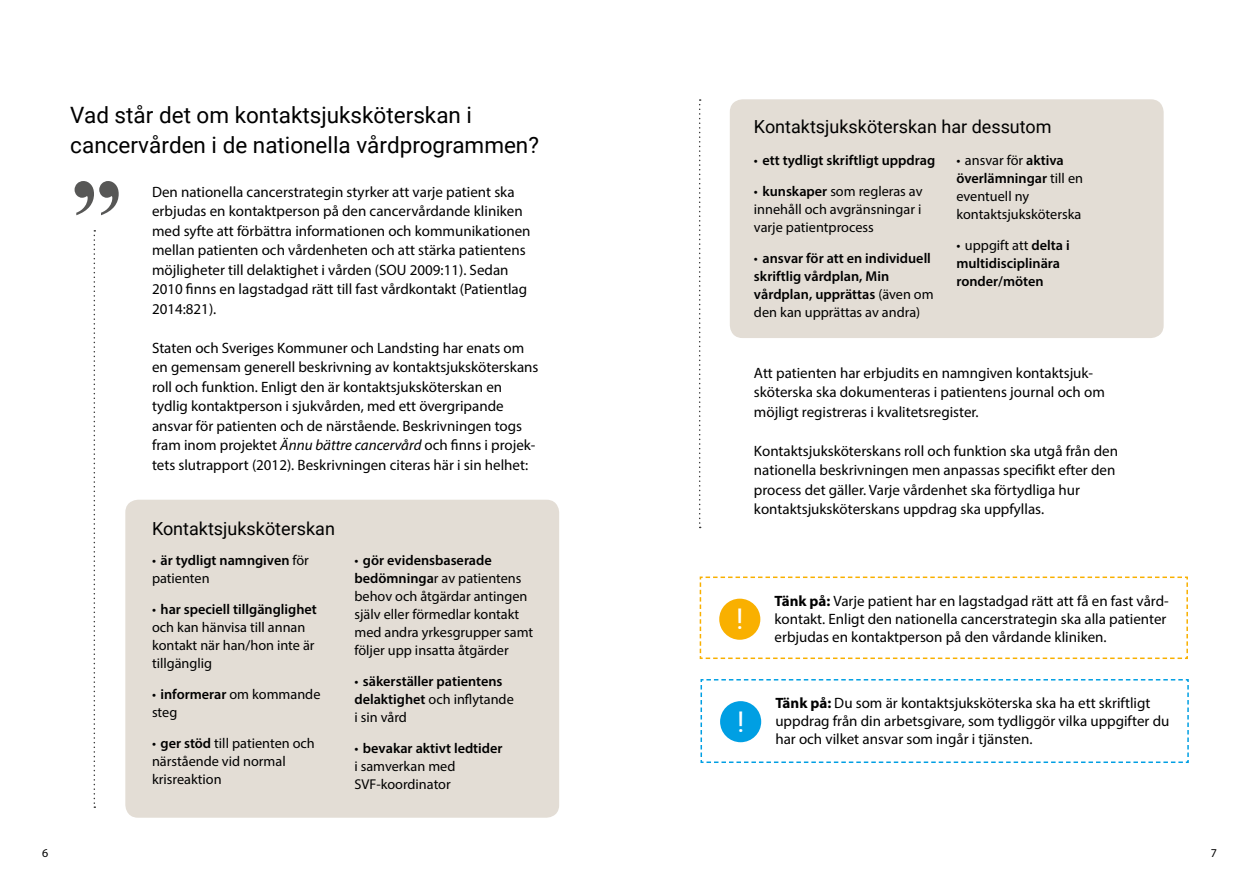
<style>
.page{position:relative;width:1259px;height:893px;background:#fff}
.page>*{position:absolute;margin:0;border:0;box-sizing:border-box;transform-origin:0 0}
.t1{font:700 105px "Times New Roman";color:#575756}
.t2{font:28.5px "Roboto";color:#fff}
.t3{font:22.5px/30px "Roboto";color:#000}
.t4{font:18px "Roboto";color:#000}
.t5{font:15px/19.5px "Myriad Pro";color:#000}
.t6{font:14.25px/18px "Myriad Pro";color:#000}
.t7{font:600 14.25px/18px "Myriad Pro";color:#000}
.t8{font:12px "Myriad Pro";color:#000}
.s1{font-style:italic}
.s2{font-weight:400}
.s3{font-weight:600}
.s4{font-weight:700}
</style>
<div class="page">
<div style="left:125px;top:500px;width:434px;height:318px;background:#e3ddd5;border-radius:13px"></div>
<svg style="left:94px;top:230px;width:1px;height:578px"></svg>
<div style="left:730px;top:99px;width:433px;height:239px;background:#e3ddd5;border-radius:13px"></div>
<svg style="left:699px;top:576px;width:489px;height:83px"></svg>
<svg style="left:700px;top:679px;width:489px;height:84px"></svg>
<svg style="left:699px;top:99px;width:1px;height:429px"></svg>
<h3 class="t3" style="left:70px;top:99px;width:470px">Vad står det om kontaktsjuksköterskan i cancervården i de nationella vårdprogrammen?</h3>
<p class="t5" style="left:152px;top:181px;width:380px">Den nationella cancerstrategin styrker att varje patient ska erbjudas en kontaktperson på den cancervårdande kliniken med syfte att förbättra informationen och kommunikationen mellan patienten och vårdenheten och att stärka patientens möjligheter till delaktighet i vården (SOU 2009:11). Sedan 2010 finns en lagstadgad rätt till fast vårdkontakt (Patientlag 2014:821).</p>
<p class="t5" style="left:152px;top:337px;width:388px">Staten och Sveriges Kommuner och Landsting har enats om en gemensam generell beskrivning av kontaktsjuksköterskans roll och funktion. Enligt den är kontaktsjuksköterskan en tydlig kontaktperson i sjukvården, med ett övergripande ansvar för patienten och de närstående. Beskrivningen togs fram inom projektet <span class="s1">Ännu bättre cancervård</span> och finns i projek&shy;tets slutrapport (2012). Beskrivningen citeras här i sin helhet:</p>
<h1 class="t1" style="left:70px;top:144px;width:54px">”</h1>
<p class="t4" style="left:152px;top:516px;width:184px">Kontaktsjuksköterskan</p>
<p class="t7" style="left:152px;top:551px;width:158px"><span class="s2">•</span> är tydligt namngiven <span class="s2">för patienten</span></p>
<p class="t6" style="left:152px;top:600px;width:166px">• <span class="s3">har speciell tillgänglighet </span>och kan hänvisa till annan kontakt när han/hon inte är tillgänglig</p>
<p class="t6" style="left:152px;top:685px;width:170px">• <span class="s3">informerar</span> om kommande steg</p>
<p class="t6" style="left:152px;top:734px;width:164px">• <span class="s3">ger stöd</span> till patienten och närstående vid normal krisreaktion</p>
<p class="t6" style="left:354px;top:551px;width:180px">• <span class="s3">gör evidensbaserade bedömninga</span>r av patientens behov och åtgärdar antingen själv eller förmedlar kontakt med andra yrkesgrupper samt följer upp insatta åtgärder</p>
<p class="t7" style="left:354px;top:672px;width:161px"><span class="s2">•</span> säkerställer patientens delaktighet <span class="s2">och inflytande i sin vård</span></p>
<p class="t6" style="left:354px;top:739px;width:150px">• <span class="s3">bevakar aktivt ledtider </span>i samverkan med<br>SVF-koordinator</p>
<p class="t4" style="left:754px;top:114px;width:299px">Kontaktsjuksköterskan har dessutom</p>
<p class="t7" style="left:754px;top:151px;width:183px"><span class="s2">•</span> ett tydligt skriftligt uppdrag</p>
<p class="t6" style="left:754px;top:182px;width:170px;text-align:justify">• <span class="s3">kunskaper</span> som regleras av innehåll och avgränsningar i varje patientprocess</p>
<p class="t7" style="left:754px;top:249px;width:181px"><span class="s2">•</span> ansvar för att en individuell skriftlig vårdplan, Min vårdplan, upprättas <span class="s2">(även om den kan upprättas av andra)</span></p>
<p class="t6" style="left:956px;top:151px;width:128px">• ansvar för <span class="s3">aktiva överlämningar</span> till en eventuell ny kontaktsjuksköterska</p>
<p class="t7" style="left:956px;top:236px;width:115px"><span class="s2">• uppgift att</span> delta i multidisciplinära ronder/möten</p>
<p class="t5" style="left:754px;top:363px;width:352px">Att patienten har erbjudits en namngiven kontaktsjuk&shy;sköterska ska dokumenteras i patientens journal och om möjligt registreras i kvalitetsregister.</p>
<p class="t5" style="left:754px;top:441px;width:365px">Kontaktsjuksköterskans roll och funktion ska utgå från den nationella beskrivningen men anpassas specifikt efter den process det gäller. Varje vårdenhet ska förtydliga hur kontaktsjuksköterskans uppdrag ska uppfyllas.</p>
<h2 class="t2" style="left:736px;top:599px;width:9px">!</h2>
<h2 class="t2" style="left:737px;top:702px;width:9px">!</h2>
<p class="t5" style="left:774px;top:592px;width:396px;line-height:18px"><span class="s4">Tänk på:</span> Varje patient har en lagstadgad rätt att få en fast vård&shy;kontakt. Enligt den nationella cancerstrategin ska alla patienter erbjudas en kontaktperson på den vårdande kliniken.</p>
<p class="t5" style="left:775px;top:694px;width:395px;line-height:18px"><span class="s4">Tänk på:</span> Du som är kontaktsjuksköterska ska ha ett skriftligt uppdrag från din arbetsgivare, som tydliggör vilka uppgifter du har och vilket ansvar som ingår i tjänsten.</p>
<p class="t8" style="left:42px;top:846px;width:8px">6</p>
<p class="t8" style="left:1210px;top:846px;width:8px">7</p>
</div>
